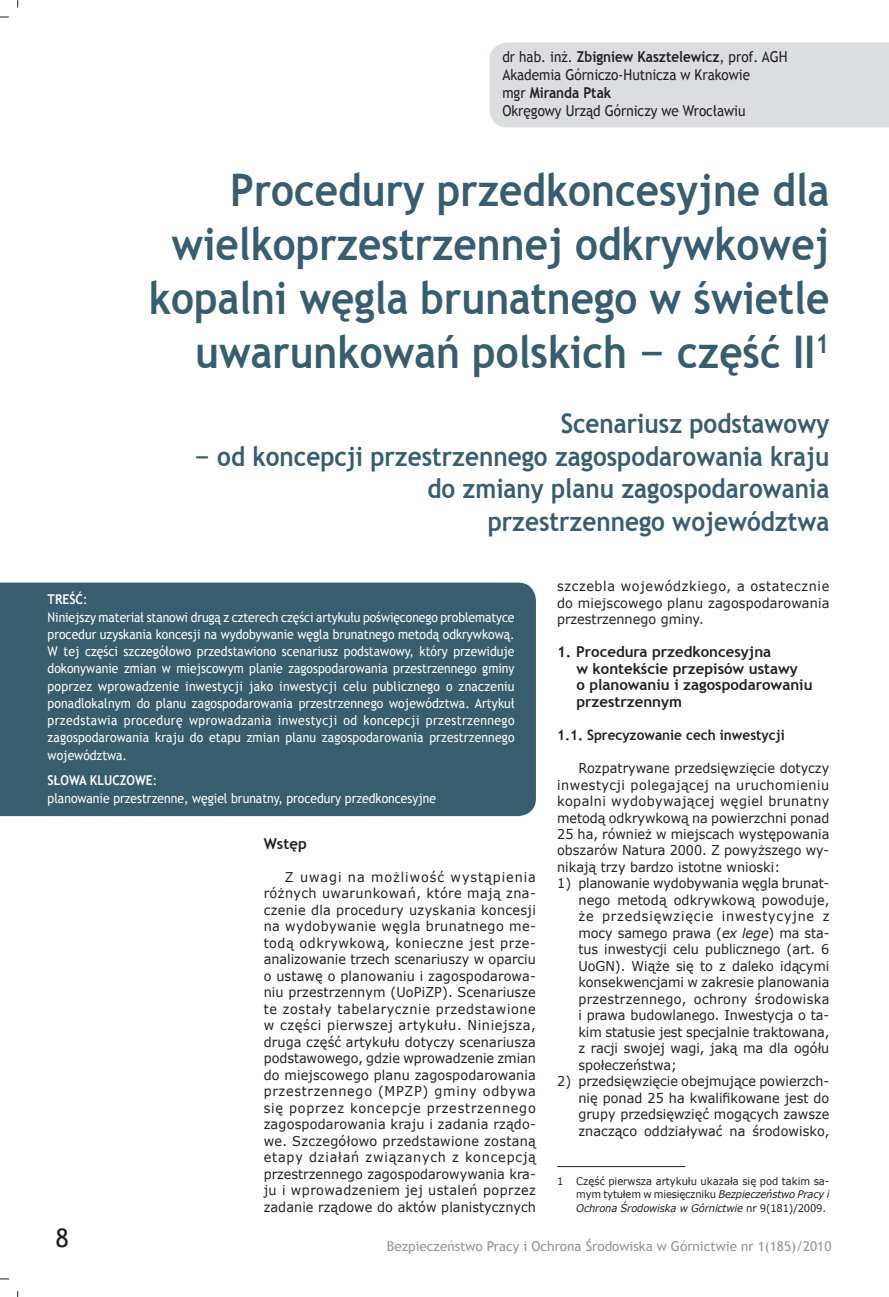
<style>
.page{position:relative;width:889px;height:1297px;background:#fff}
.page>*{position:absolute;margin:0;border:0;box-sizing:border-box;transform-origin:0 0}
.t1{font:700 45px/54px "Trebuchet MS";color:#375d6e;text-align:right;scale:.9 1}
.t2{font:700 27px/32.4px "Trebuchet MS";color:#375d6e;text-align:right;scale:.9 1}
.t3{font:25.5px "Trebuchet MS";color:#231f20}
.t4{font:15px/18px "Trebuchet MS";color:#231f20;scale:.9 1}
.t5{font:700 15px/16.5px "Trebuchet MS";color:#231f20}
.t6{font:700 14.25px "Trebuchet MS";color:#231f20;scale:.95 1}
.t7{font:13.5px/16.5px "Verdana";color:#231f20;text-align:justify;scale:.95 1}
.t8{font:13.5px/17.2px "Trebuchet MS";letter-spacing:.005em;color:#fff;scale:.9 1}
.t9{font:13.5px "Trebuchet MS";color:#939598}
.t10{font:700 13.5px "Trebuchet MS";color:#fff;scale:.9 1}
.t11{font:10.5px/13.5px "Verdana";letter-spacing:-.005em;color:#231f20;text-align:justify;scale:.95 1}
.s1{font-weight:700}
.s2{font-family:"Verdana";font-weight:400}
.s3{font-style:italic}
</style>
<div class="page">
<div style="left:489px;top:43px;width:400px;height:85px;background:#dcdddf"></div>
<div style="left:0;top:583px;width:536px;height:233px;background:#375d6e"></div>
<hr style="left:557px;top:1166px;width:128px;height:1px;background:#231f20">
<p class="t4" style="left:502px;top:48px;width:319px">dr hab. inż. <span class="s1">Zbigniew Kasztelewicz</span>, prof. AGH Akademia Górniczo-Hutnicza w Krakowie<br>mgr <span class="s1">Miranda Ptak<br></span>Okręgowy Urząd Górniczy we Wrocławiu</p>
<h1 class="t1" style="left:149px;top:163px;width:757px">Procedury przedkoncesyjne dla wielkoprzestrzennej odkrywkowej kopalni węgla brunatnego w świetle uwarunkowań polskich <span class="s2">–</span> część II<sup>1</sup></h1>
<h2 class="t2" style="left:561px;top:407px;width:300px">Scenariusz podstawowy</h2>
<h2 class="t2" style="left:194px;top:440px;width:707px"><span class="s2">–</span> od koncepcji przestrzennego zagospodarowania kraju do zmiany planu zagospodarowania<br>przestrzennego województwa</h2>
<p class="t8" style="left:48px;top:591px;width:520px"><span class="s1">TREŚĆ</span>:<br>Niniejszy materiał stanowi drugą z czterech części artykułu poświęconego problematyce procedur uzyskania koncesji na wydobywanie węgla brunatnego metodą odkrywkową.<br>W tej części szczegółowo przedstawiono scenariusz podstawowy, który przewiduje dokonywanie zmian w miejscowym planie zagospodarowania przestrzennego gminy poprzez wprowadzenie inwestycji jako inwestycji celu publicznego o znaczeniu ponadlokalnym do planu zagospodarowania przestrzennego województwa. Artykuł przedstawia procedurę wprowadzania inwestycji od koncepcji przestrzennego zagospodarowania kraju do etapu zmian planu zagospodarowania przestrzennego województwa.</p>
<p class="t10" style="left:48px;top:772px;width:18px">Słowa</p>
<p class="t10" style="left:90px;top:772px;width:52px">klu czowe</p>
<p class="t8" style="left:48px;top:772px;width:433px;text-indent:105px">:<br>planowanie przestrzenne, węgiel brunatny, procedury przedkoncesyjne</p>
<p class="t5" style="left:264px;top:835px;width:45px">Wstęp</p>
<p class="t7" style="left:264px;top:869px;width:288px;text-indent:21px">Z uwagi na możliwość wystąpienia różnych uwarunkowań, które mają zna&shy;czenie dla procedury uzyskania koncesji na wydobywanie węgla brunatnego me&shy;todą odkrywkową, konieczne jest prze&shy;analizowanie trzech scenariuszy w oparciu o ustawę o planowaniu i zagospodarowa&shy;niu przestrzennym (UoPiZP). Scenariusze te zostały tabelarycznie przedstawione w części pierwszej artykułu. Niniejsza, druga część artykułu dotyczy scenariusza podstawowego, gdzie wprowadzenie zmian do miejscowego planu zagospodarowania przestrzennego (MPZP) gminy odbywa się poprzez koncepcje przestrzennego zagospodarowania kraju i zadania rządo&shy;we. Szczegółowo przedstawione zostaną etapy działań związanych z koncepcją przestrzennego zagospodarowywania kra&shy;ju i wprowadzeniem jej ustaleń poprzez zadanie rządowe do aktów planistycznych</p>
<p class="t7" style="left:557px;top:578px;width:288px">szczebla wojewódzkiego, a ostatecznie do miejscowego planu zagospodarowania przestrzennego gminy.</p>
<p class="t5" style="left:576px;top:644px;width:238px;text-indent:-19px">1. Procedura przedkoncesyjna<br>w kontekście przepisów ustawy<br>o planowaniu i zagospodarowaniu przestrzennym</p>
<p class="t6" style="left:557px;top:726px;width:241px">1.1. Sprecyzowanie cech inwestycji</p>
<p class="t7" style="left:557px;top:760px;width:288px;text-indent:21px">Rozpatrywane przedsięwzięcie dotyczy inwestycji polegającej na uruchomieniu kopalni wydobywającej węgiel brunatny metodą odkrywkową na powierzchni ponad 25 ha, również w miejscach występowania obszarów Natura 2000. Z powyższego wy&shy;nikają trzy bardzo istotne wnioski:</p>
<p class="t7" style="left:578px;top:875px;width:266px;text-indent:-21px">1) planowanie wydobywania węgla brunat&shy;nego metodą odkrywkową powoduje, że przedsięwzięcie inwestycyjne z mocy samego prawa (<span class="s3">ex lege</span>) ma sta&shy;tus inwestycji celu publicznego (art. 6<br>UoGN). Wiąże się to z daleko idącymi konsekwencjami w zakresie planowania przestrzennego, ochrony środowiska i prawa budowlanego. Inwestycja o ta&shy;kim statusie jest specjalnie traktowana, z racji swojej wagi, jaką ma dla ogółu społeczeństwa;</p>
<p class="t7" style="left:578px;top:1073px;width:266px;text-indent:-21px">2) przedsięwzięcie obejmujące powierzch&shy;nię ponad 25 ha kwalifikowane jest do grupy przedsięwzięć mogących zawsze znacząco oddziaływać na środowisko,</p>
<p class="t11" style="left:576px;top:1174px;width:268px;text-indent:-19px">1 Część pierwsza artykułu ukazała się pod takim sa&shy;mym tytułem w miesięczniku <span class="s3">Bezpieczeństwo Pracy i Ochrona Środowiska w Górnictwie</span> nr 9(181)/2009.</p>
<h3 class="t3" style="left:55px;top:1223px;width:15px">8</h3>
<p class="t9" style="left:387px;top:1238px;width:446px">Bezpieczeństwo Pracy i Ochrona Środowiska w Górnictwie nr 1(185)/2010</p>
</div>
